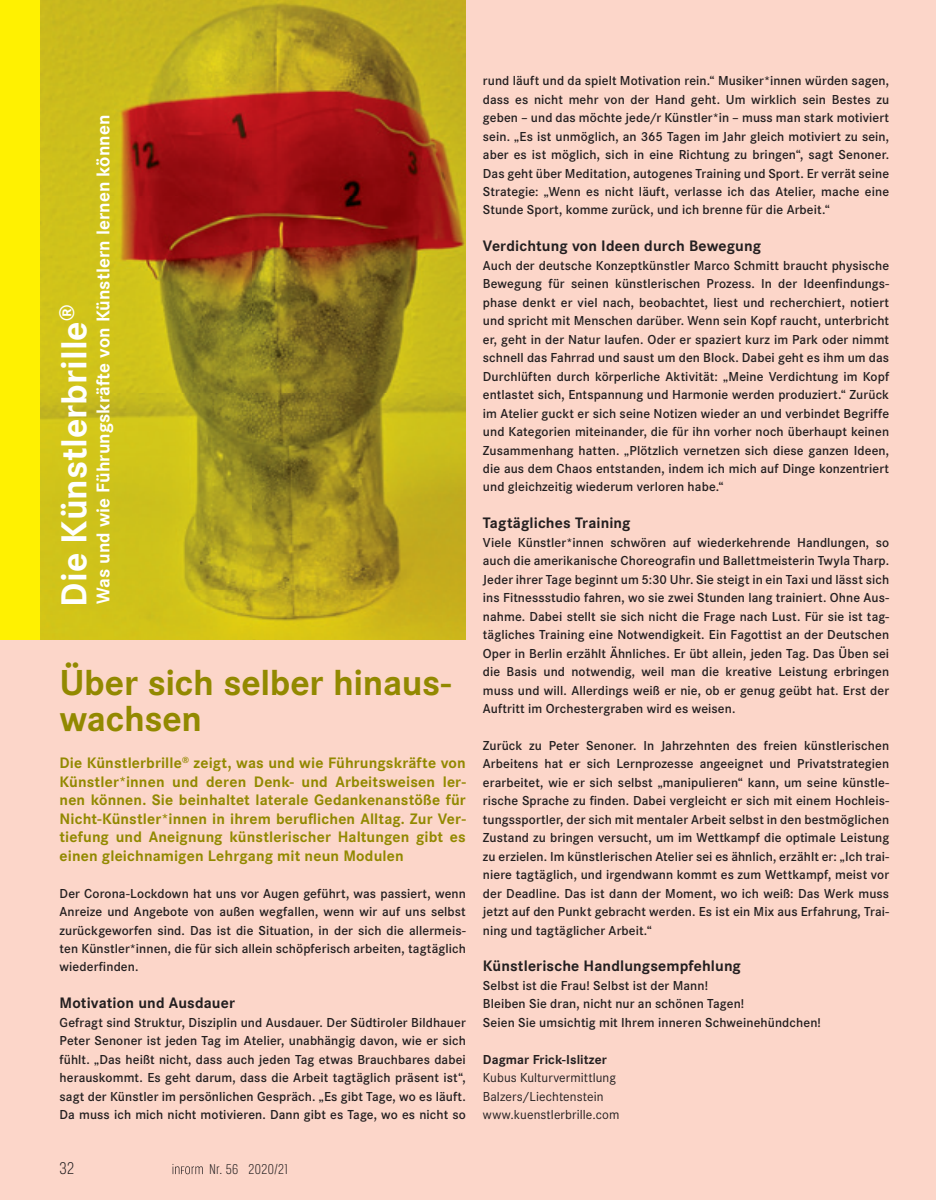
<style>
.page{position:relative;width:936px;height:1200px;background:#fff}
.page>*{position:absolute;margin:0;border:0;box-sizing:border-box;transform-origin:0 0}
.t1{font:700 37.5px/36.9px "Corporate S";letter-spacing:-.01em;color:#928900}
.t2{font:700 37.5px "Corporate S";color:#fff}
.t3{font:700 19.2px "Corporate S";color:#fff}
.t4{font:300 18px "Breuer Condensed";color:#231f20}
.t5{font:700 15.75px/18.5px "Corporate S";letter-spacing:.01em;color:#928900;text-align:justify}
.t6{font:700 15.75px "Corporate S";letter-spacing:.01em;color:#231f20}
.t7{font:300 15.15px "Breuer Condensed";letter-spacing:.025em;color:#231f20}
.t8{font:600 13.5px/18.5px "Corporate S";letter-spacing:.01em;color:#231f20;text-align:justify}
.t9{font:13.5px/18.5px "Corporate S";letter-spacing:.005em;color:#231f20}
.t10{font:700 13.5px "Corporate S";letter-spacing:.005em;color:#231f20}
</style>
<div class="page">
<div style="left:0;top:0;width:935px;height:1199px;background:#fcd6c9"></div>
<div style="left:0;top:0;width:465px;height:639px;background:#fff101"></div>
<img style="left:40px;top:0;width:426px;height:639px">
<svg style="left:172px;top:1164px;width:31px;height:9px"></svg>
<h1 class="t2" style="left:53px;top:606px;width:303px;rotate:-90deg">Die Künstlerbrille<sup>®</sup></h1>
<h2 class="t3" style="left:92px;top:604px;width:491px;rotate:-90deg">Was und wie Führungskräfte von Künstlern lernen können</h2>
<h1 class="t1" style="left:60px;top:664px;width:393px">Über sich selber hinaus&shy;wachsen</h1>
<p class="t5" style="left:60px;top:754px;width:408px">Die Künstlerbrille<sup>®</sup> zeigt, was und wie Führungskräfte von Künstler*innen und deren Denk- und Arbeitsweisen ler&shy;nen können. Sie beinhaltet laterale Gedankenanstöße für Nicht-Künstler*innen in ihrem beruflichen Alltag. Zur Ver&shy;tiefung und Aneignung künstlerischer Haltungen gibt es einen gleichnamigen Lehrgang mit neun Modulen</p>
<p class="t8" style="left:60px;top:883px;width:408px">Der Corona-Lockdown hat uns vor Augen geführt, was passiert, wenn Anreize und Angebote von außen wegfallen, wenn wir auf uns selbst zurückgeworfen sind. Das ist die Situation, in der sich die allermeis&shy;ten Künstler*innen, die für sich allein schöpferisch arbeiten, tagtäglich wiederfinden.</p>
<p class="t6" style="left:60px;top:993px;width:177px">Motivation und Ausdauer</p>
<p class="t8" style="left:60px;top:1012px;width:408px">Gefragt sind Struktur, Disziplin und Ausdauer. Der Südtiroler Bildhauer Peter Senoner ist jeden Tag im Atelier, unabhängig davon, wie er sich fühlt. „Das heißt nicht, dass auch jeden Tag etwas Brauchbares dabei herauskommt. Es geht darum, dass die Arbeit tagtäglich präsent ist“, sagt der Künstler im persönlichen Gespräch. „Es gibt Tage, wo es läuft.<br>Da muss ich mich nicht motivieren. Dann gibt es Tage, wo es nicht so</p>
<h3 class="t4" style="left:60px;top:1158px;width:16px">32</h3>
<p class="t7" style="left:209px;top:1160px;width:80px">Nr. 56 2020/21</p>
<p class="t8" style="left:483px;top:72px;width:408px">rund läuft und da spielt Motivation rein.“ Musiker*innen würden sagen, dass es nicht mehr von der Hand geht. Um wirklich sein Bestes zu geben – und das möchte jede/r Künstler*in – muss man stark motiviert sein. „Es ist unmöglich, an 365 Tagen im Jahr gleich motiviert zu sein, aber es ist möglich, sich in eine Richtung zu bringen“, sagt Senoner.<br>Das geht über Meditation, autogenes Training und Sport. Er verrät seine Strategie: „Wenn es nicht läuft, verlasse ich das Atelier, mache eine Stunde Sport, komme zurück, und ich brenne für die Arbeit.“</p>
<p class="t6" style="left:483px;top:237px;width:280px">Verdichtung von Ideen durch Bewegung</p>
<p class="t8" style="left:483px;top:256px;width:408px">Auch der deutsche Konzeptkünstler Marco Schmitt braucht physische Bewegung für seinen künstlerischen Prozess. In der Ideenfindungs&shy;phase denkt er viel nach, beobachtet, liest und recherchiert, notiert und spricht mit Menschen darüber. Wenn sein Kopf raucht, unterbricht er, geht in der Natur laufen. Oder er spaziert kurz im Park oder nimmt schnell das Fahrrad und saust um den Block. Dabei geht es ihm um das Durchlüften durch körperliche Aktivität: „Meine Verdichtung im Kopf entlastet sich, Entspannung und Harmonie werden produziert.“ Zurück im Atelier guckt er sich seine Notizen wieder an und verbindet Begriffe und Kategorien miteinander, die für ihn vorher noch überhaupt keinen Zusammenhang hatten. „Plötzlich vernetzen sich diese ganzen Ideen, die aus dem Chaos entstanden, indem ich mich auf Dinge konzentriert und gleichzeitig wiederum verloren habe.“</p>
<p class="t6" style="left:483px;top:514px;width:149px">Tagtägliches Training</p>
<p class="t8" style="left:483px;top:533px;width:408px">Viele Künstler*innen schwören auf wiederkehrende Handlungen, so auch die amerikanische Choreografin und Ballettmeisterin Twyla Tharp.<br>Jeder ihrer Tage beginnt um 5:30 Uhr. Sie steigt in ein Taxi und lässt sich ins Fitnessstudio fahren, wo sie zwei Stunden lang trainiert. Ohne Aus&shy;nahme. Dabei stellt sie sich nicht die Frage nach Lust. Für sie ist tag&shy;tägliches Training eine Notwendigkeit. Ein Fagottist an der Deutschen Oper in Berlin erzählt Ähnliches. Er übt allein, jeden Tag. Das Üben sei die Basis und notwendig, weil man die kreative Leistung erbringen muss und will. Allerdings weiß er nie, ob er genug geübt hat. Erst der Auftritt im Orchestergraben wird es weisen.</p>
<p class="t8" style="left:483px;top:736px;width:408px">Zurück zu Peter Senoner. In Jahrzehnten des freien künstlerischen Arbeitens hat er sich Lernprozesse angeeignet und Privatstrategien erarbeitet, wie er sich selbst „manipulieren“ kann, um seine künstle&shy;rische Sprache zu finden. Dabei vergleicht er sich mit einem Hochleis&shy;tungssportler, der sich mit mentaler Arbeit selbst in den bestmöglichen Zustand zu bringen versucht, um im Wettkampf die optimale Leistung zu erzielen. Im künstlerischen Atelier sei es ähnlich, erzählt er: „Ich trai&shy;niere tagtäglich, und irgendwann kommt es zum Wettkampf, meist vor der Deadline. Das ist dann der Moment, wo ich weiß: Das Werk muss jetzt auf den Punkt gebracht werden. Es ist ein Mix aus Erfahrung, Trai&shy;ning und tagtäglicher Arbeit.“</p>
<p class="t6" style="left:483px;top:956px;width:259px">Künstlerische Handlungsempfehlung</p>
<p class="t8" style="left:483px;top:976px;width:339px;text-align:left">Selbst ist die Frau! Selbst ist der Mann!<br>Bleiben Sie dran, nicht nur an schönen Tagen!<br>Seien Sie umsichtig mit Ihrem inneren Schweinehündchen!</p>
<p class="t10" style="left:483px;top:1051px;width:125px">Dagmar Frick-Islitzer</p>
<p class="t9" style="left:483px;top:1068px;width:138px">Kubus Kulturvermittlung<br>Balzers/Liechtenstein www.kuenstlerbrille.com</p>
</div>
